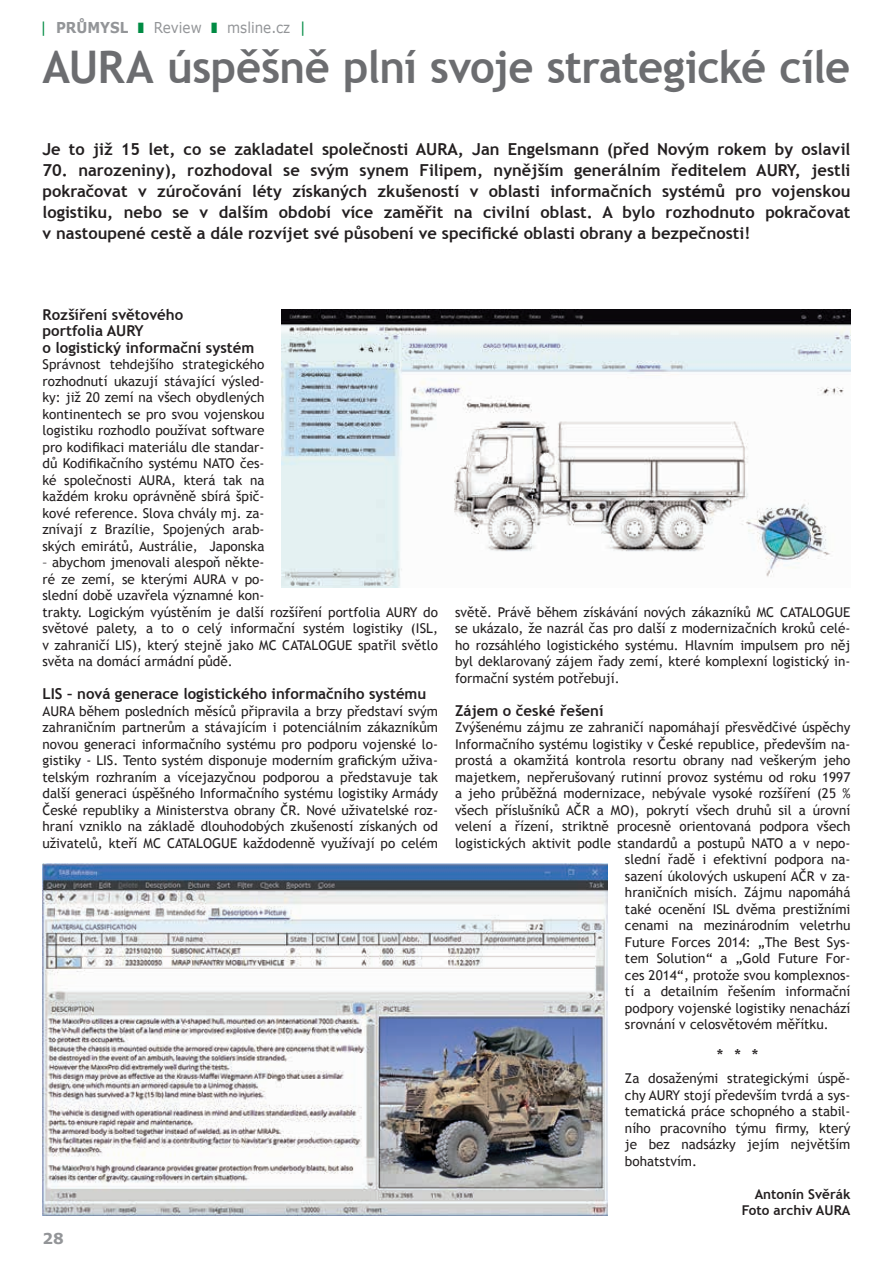
<style>
.page{position:relative;width:893px;height:1263px;background:#fff}
.page>*{position:absolute;margin:0;border:0;box-sizing:border-box;transform-origin:0 0}
.t1{font:700 45px "Trebuchet MS";letter-spacing:-.015em;color:#6c6d70}
.t2{font:18px "Trebuchet MS";color:#231f20}
.t3{font:700 16.5px/21px "Trebuchet MS";color:#231f20;text-align:justify}
.t4{font:700 15px/16.5px "Trebuchet MS";color:#231f20}
.t5{font:15px "Verdana";color:#939598;scale:.9 1}
.t6{font:700 15px "Verdana";color:#939598}
.t7{font:13.5px/16.5px "Trebuchet MS";color:#231f20;text-align:justify}
.t8{font:700 13.5px/16.5px "Trebuchet MS";color:#231f20;text-align:right}
.s1{color:#008b43}
.s2{font-weight:700}
</style>
<div class="page">
<img style="left:42px;top:863px;width:566px;height:353px">
<img style="left:282px;top:309px;width:568px;height:278px">
<p class="t5" style="left:40px;top:18px;width:297px"><span class="s1">|</span> <span class="s2">PRŮMYSL</span> <span class="s1">❚</span> Review <span class="s1">❚</span> msline.cz <span class="s1">|</span></p>
<h1 class="t1" style="left:43px;top:39px;width:809px">AURA úspěšně plní svoje strategické cíle</h1>
<p class="t3" style="left:43px;top:139px;width:809px">Je to již 15 let, co se zakladatel společnosti AURA, Jan Engelsmann (před Novým rokem by oslavil</p>
<p class="t3" style="left:43px;top:160px;width:809px">70. narozeniny), rozhodoval se svým synem Filipem, nynějším generálním ředitelem AURY, jestli pokračovat v zúročování léty získaných zkušeností v oblasti informačních systémů pro vojenskou logistiku, nebo se v dalším období více zaměřit na civilní oblast. A bylo rozhodnuto pokračovat v nastoupené cestě a dále rozvíjet své působení ve specifické oblasti obrany a bezpečnosti!</p>
<p class="t4" style="left:43px;top:306px;width:213px">Rozšíření světového<br>portfolia AURY<br>o logistický informační systém</p>
<p class="t7" style="left:43px;top:357px;width:223px">Správnost tehdejšího strategického rozhodnutí ukazují stávající výsled&shy;ky: již 20 zemí na všech obydlených kontinentech se pro svou vojenskou logistiku rozhodlo používat software pro kodifikaci materiálu dle standar&shy;dů Kodifikačního systému NATO čes&shy;ké společnosti AURA, která tak na každém kroku oprávněně sbírá špič&shy;kové reference. Slova chvály mj. za&shy;znívají z Brazílie, Spojených arab&shy;ských emirátů, Austrálie, Japonska</p>
<p class="t7" style="left:43px;top:554px;width:397px;text-align:left">– abychom jmenovali alespoň někte-<br>ré ze zemí, se kterými AURA v po-<br>slední době uzavřela významné kon-<br>trakty. Logickým vyústěním je další rozšíření portfolia AURY do světové palety, a to o celý informační systém logistiky (ISL, v zahraničí LIS), který stejně jako MC CATALOGUE spatřil světlo světa na domácí armádní půdě.</p>
<p class="t4" style="left:43px;top:686px;width:385px">LIS – nová generace logistického informačního systému</p>
<p class="t7" style="left:43px;top:703px;width:397px">AURA během posledních měsíců připravila a brzy představí svým zahraničním partnerům a stávajícím i potenciálním zákazníkům novou generaci informačního systému pro podporu vojenské lo&shy;gistiky - LIS. Tento systém disponuje moderním grafickým uživa&shy;telským rozhraním a vícejazyčnou podporou a představuje tak další generaci úspěšného Informačního systému logistiky Armády České republiky a Ministerstva obrany ČR. Nové uživatelské roz&shy;hraní vzniklo na základě dlouhodobých zkušeností získaných od uživatelů, kteří MC CATALOGUE každodenně využívají po celém</p>
<p class="t6" style="left:43px;top:1229px;width:23px">28</p>
<p class="t7" style="left:455px;top:604px;width:397px">světě. Právě během získávání nových zákazníků MC CATALOGUE se ukázalo, že nazrál čas pro další z modernizačních kroků celé&shy;ho rozsáhlého logistického systému. Hlavním impulsem pro něj byl deklarovaný zájem řady zemí, které komplexní logistický in&shy;formační systém potřebují.</p>
<p class="t4" style="left:455px;top:702px;width:150px">Zájem o české řešení</p>
<p class="t7" style="left:455px;top:719px;width:397px">Zvýšenému zájmu ze zahraničí napomáhají přesvědčivé úspěchy</p>
<p class="t7" style="left:455px;top:736px;width:397px">Informačního systému logistiky v České republice, především na-</p>
<p class="t7" style="left:455px;top:752px;width:397px">prostá a okamžitá kontrola resortu obrany nad veškerým jeho</p>
<p class="t7" style="left:455px;top:769px;width:397px">majetkem, nepřerušovaný rutinní provoz systému od roku 1997</p>
<p class="t7" style="left:455px;top:785px;width:397px">a jeho průběžná modernizace, nebývale vysoké rozšíření (25 %</p>
<p class="t7" style="left:455px;top:802px;width:397px">všech příslušníků AČR a MO), pokrytí všech druhů sil a úrovní</p>
<p class="t7" style="left:455px;top:818px;width:397px">velení a řízení, striktně procesně orientovaná podpora všech</p>
<p class="t7" style="left:455px;top:835px;width:397px">logistických aktivit podle standardů a postupů NATO a v nepo-</p>
<p class="t7" style="left:625px;top:851px;width:225px">slední řadě i efektivní podpora na-</p>
<p class="t7" style="left:625px;top:868px;width:227px">sazení úkolových uskupení AČR v za-</p>
<p class="t7" style="left:625px;top:884px;width:227px">hraničních misích. Zájmu napomáhá</p>
<p class="t7" style="left:625px;top:901px;width:227px">také ocenění ISL dvěma prestižními</p>
<p class="t7" style="left:625px;top:917px;width:227px">cenami na mezinárodním veletrhu</p>
<p class="t7" style="left:625px;top:934px;width:227px">Future Forces 2014: „The Best Sys-</p>
<p class="t7" style="left:625px;top:950px;width:227px">tem Solution“ a „Gold Future For-</p>
<p class="t7" style="left:625px;top:967px;width:227px">ces 2014“, protože svou komplexnos-</p>
<p class="t7" style="left:625px;top:983px;width:227px">tí a detailním řešením informační</p>
<p class="t7" style="left:625px;top:1000px;width:227px">podpory vojenské logistiky nenachází</p>
<p class="t7" style="left:625px;top:1016px;width:205px">srovnání v celosvětovém měřítku.</p>
<h2 class="t2" style="left:717px;top:1045px;width:43px">* * *</h2>
<p class="t7" style="left:625px;top:1070px;width:227px">Za dosaženými strategickými úspě&shy;chy AURY stojí především tvrdá a sys&shy;tematická práce schopného a stabil&shy;ního pracovního týmu firmy, který je bez nadsázky jejím největším bohatstvím.</p>
<p class="t8" style="left:742px;top:1185px;width:110px">Antonín Svěrák<br>Foto archiv AURA</p>
</div>
